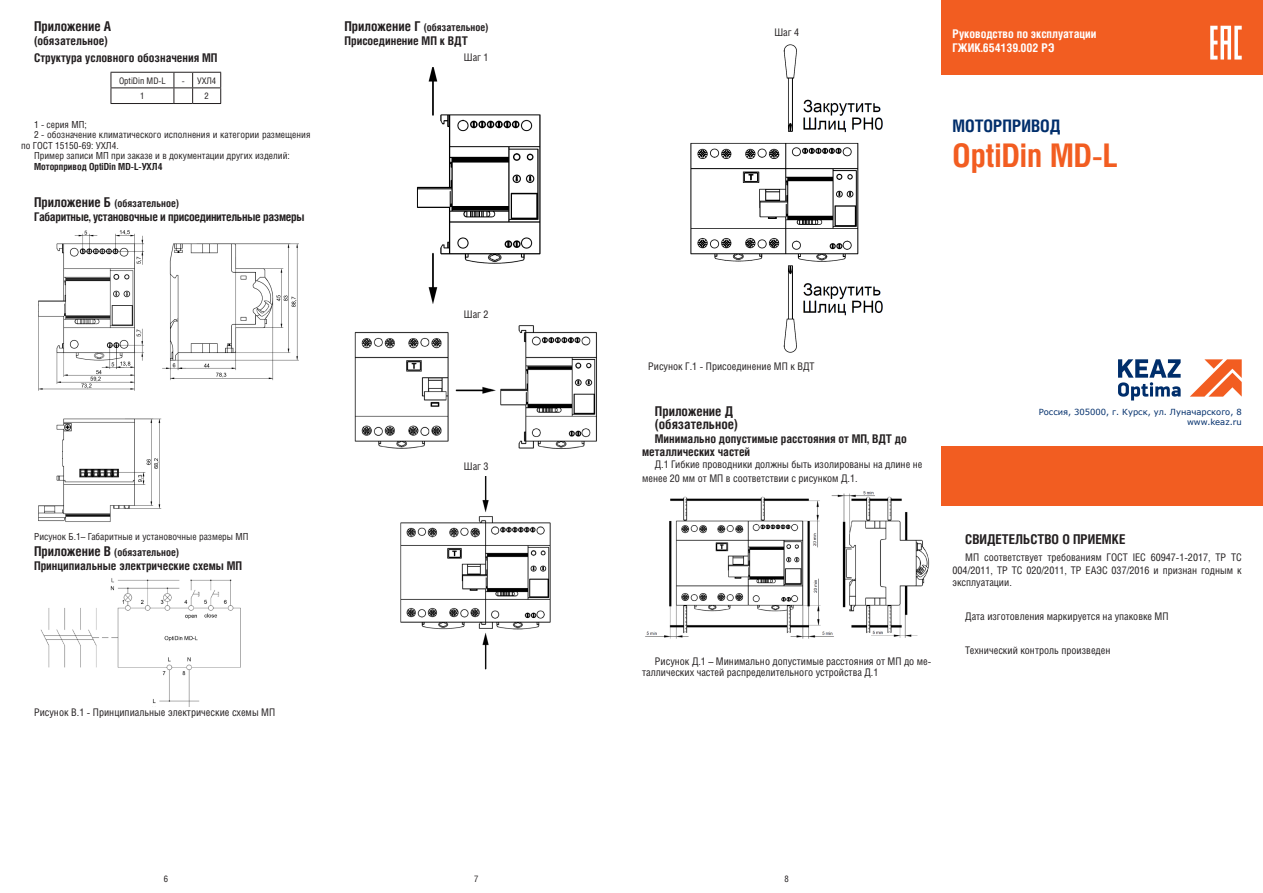
<style>
.page{position:relative;width:1263px;height:893px;background:#fff}
.page>*{position:absolute;margin:0;border:0;box-sizing:border-box;transform-origin:0 0}
.t1{font:700 32.55px "Helios Cond C";color:#f25d21}
.t2{font:700 17.25px "Helios Cond C";color:#002e6b}
.t3{font:700 13.5px "Helios Cond C";color:#231f20}
.t4{font:700 12px/13.5px "Helios Cond C";color:#231f20}
.t5{font:700 12px "Helios Cond C";letter-spacing:-.025em;color:#231f20}
.t6{font:700 12px "Helios Cond C";color:#fff}
.t7{font:10.5px/12.6px "Helios Cond C";color:#231f20}
.t8{font:700 10.5px "Helios Cond C";color:#231f20}
.t9{font:9.75px/10.5px "Helios Cond C";color:#231f20}
.t10{font:700 9.75px "Helios Cond C";color:#231f20}
.t11{font:9px "Helios Cond C";color:#231f20}
.t12{font:8.4px "Verdana";color:#002e6b}
.s1{font-size:13.5px}
</style>
<div class="page">
<div style="left:942px;top:0;width:321px;height:75px;background:#f25d21"></div>
<svg style="left:1190px;top:359px;width:52px;height:38px"></svg>
<svg style="left:1118px;top:359px;width:62px;height:41px"></svg>
<svg style="left:1210px;top:26px;width:32px;height:34px"></svg>
<hr style="left:111px;top:72px;width:63px;height:1px;background:#231f20">
<hr style="left:111px;top:88px;width:63px;height:1px;background:#231f20">
<svg style="left:111px;top:73px;width:1px;height:30px"></svg>
<hr style="left:111px;top:103px;width:63px;height:1px;background:#231f20">
<svg style="left:174px;top:72px;width:47px;height:32px"></svg>
<img style="left:38px;top:230px;width:261px;height:292px">
<img style="left:41px;top:578px;width:200px;height:128px">
<img style="left:417px;top:67px;width:124px;height:237px">
<img style="left:354px;top:325px;width:243px;height:124px">
<img style="left:400px;top:476px;width:151px;height:194px">
<img style="left:690px;top:44px;width:193px;height:309px">
<img style="left:645px;top:491px;width:285px;height:148px">
<div style="left:942px;top:446px;width:321px;height:60px;background:#f25d21"></div>
<p class="t3" style="left:34px;top:18px;width:79px">Приложение А</p>
<p class="t4" style="left:34px;top:34px;width:75px">(обязательное)</p>
<p class="t4" style="left:34px;top:50px;width:185px">Структура условного обозначения МП</p>
<p class="t11" style="left:119px;top:75px;width:48px">OptiDin MD-L</p>
<p class="t11" style="left:182px;top:75px;width:5px">-</p>
<p class="t11" style="left:197px;top:75px;width:21px">УХЛ4</p>
<p class="t11" style="left:140px;top:91px;width:6px">1</p>
<p class="t11" style="left:205px;top:91px;width:6px">2</p>
<p class="t9" style="left:34px;top:119px;width:54px">1 - серия МП;</p>
<p class="t9" style="left:21px;top:129px;width:291px;text-indent:13px">2 - обозначение климатического исполнения и категории размещения по ГОСТ 15150-69: УХЛ4.</p>
<p class="t9" style="left:34px;top:150px;width:257px">Пример записи МП при заказе и в документации других изделий:</p>
<p class="t10" style="left:34px;top:161px;width:130px">Моторпривод OptiDin MD-L-УХЛ4</p>
<p class="t8" style="left:34px;top:197px;width:147px"><span class="s1">Приложение Б</span> (обязательное)</p>
<p class="t5" style="left:34px;top:209px;width:272px">Габаритные, установочные и присоединительные размеры</p>
<p class="t8" style="left:344px;top:21px;width:146px"><span class="s1">Приложение Г</span> (обязательное)</p>
<p class="t4" style="left:344px;top:33px;width:125px">Присоединение МП к ВДТ</p>
<p class="t7" style="left:464px;top:51px;width:26px">Шаг 1</p>
<p class="t7" style="left:464px;top:308px;width:26px">Шаг 2</p>
<p class="t9" style="left:34px;top:531px;width:216px">Рисунок Б.1– Габаритные и установочные размеры МП</p>
<p class="t8" style="left:34px;top:546px;width:147px"><span class="s1">Приложение В</span> (обязательное)</p>
<p class="t4" style="left:34px;top:558px;width:210px">Принципиальные электрические схемы МП</p>
<p class="t7" style="left:34px;top:706px;width:243px">Рисунок В.1 - Принципиальные электрические схемы МП</p>
<p class="t7" style="left:464px;top:460px;width:26px">Шаг 3</p>
<p class="t7" style="left:774px;top:25px;width:26px">Шаг 4</p>
<p class="t6" style="left:952px;top:27px;width:145px">Руководство по эксплуатации</p>
<p class="t6" style="left:952px;top:41px;width:103px">ГЖИК.654139.002 РЭ</p>
<p class="t2" style="left:952px;top:115px;width:110px">МОТОРПРИВОД</p>
<p class="t1" style="left:952px;top:136px;width:167px">OptiDin MD-L</p>
<p class="t7" style="left:648px;top:360px;width:168px">Рисунок Г.1 - Присоединение МП к ВДТ</p>
<p class="t3" style="left:655px;top:403px;width:80px">Приложение Д</p>
<p class="t3" style="left:655px;top:416px;width:85px">(обязательное)</p>
<p class="t4" style="left:642px;top:431px;width:266px;text-indent:13px">Минимально допустимые расстояния от МП, ВДТ до металлических частей</p>
<p class="t7" style="left:642px;top:457px;width:282px;line-height:13.5px;text-indent:13px">Д.1 Гибкие проводники должны быть изолированы на длине не менее 20 мм от МП в соответствии с рисунком Д.1.</p>
<p class="t7" style="left:642px;top:656px;width:291px;line-height:10.5px;text-indent:13px">Рисунок Д.1 – Минимально допустимые расстояния от МП до ме&shy;таллических частей распределительного устройства Д.1</p>
<p class="t12" style="left:1039px;top:406px;width:204px">Россия, 305000, г. Курск, ул. Луначарского, 8</p>
<p class="t12" style="left:1187px;top:416px;width:56px">www.keaz.ru</p>
<p class="t3" style="left:965px;top:531px;width:162px">СВИДЕТЕЛЬСТВО О ПРИЕМКЕ</p>
<p class="t7" style="left:952px;top:551px;width:291px;text-align:justify;text-indent:13px">МП соответствует требованиям ГОСТ IEC 60947-1-2017, ТР ТС 004/2011, ТР ТС 020/2011, ТР ЕАЭС 037/2016 и признан годным к эксплуатации.</p>
<p class="t7" style="left:965px;top:610px;width:205px">Дата изготовления маркируется на упаковке МП</p>
<p class="t7" style="left:965px;top:643px;width:147px">Технический контроль произведен</p>
<p class="t11" style="left:164px;top:873px;width:6px">6</p>
<p class="t11" style="left:474px;top:873px;width:6px">7</p>
<p class="t11" style="left:784px;top:873px;width:6px">8</p>
</div>
